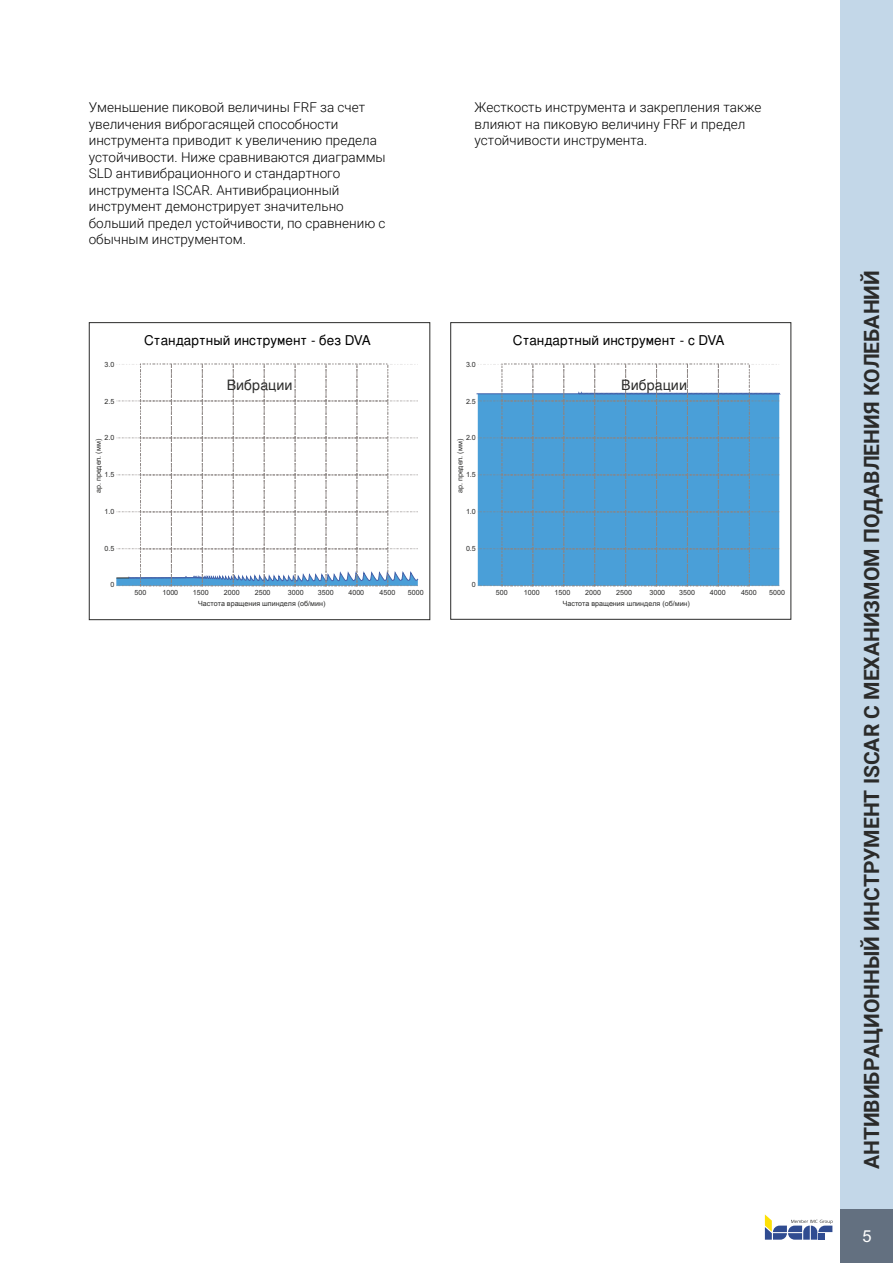
<style>
.page{position:relative;width:893px;height:1263px;background:#fff}
.page>*{position:absolute;margin:0;border:0;box-sizing:border-box;transform-origin:0 0}
.t1{font:700 21px "Roboto";color:#2b2b2a}
.t2{font:16.5px "Arial";color:#fff}
.t3{font:14.25px "Te X Gyre Heros";color:#2b2b2a}
.t4{font:300 13.5px/16.5px "Roboto";color:#000}
.t5{font:13.5px "Te X Gyre Heros";color:#000}
.t6{font:7.2px/11.7px "Arial";color:#2b2b2a;text-align:center}
</style>
<div class="page">
<svg style="left:116px;top:364px;width:302px;height:223px"></svg>
<hr style="left:476px;top:394px;width:103px;height:1px;background:#4362aa">
<svg style="left:478px;top:364px;width:302px;height:223px;background:#64a9d8"></svg>
<div style="left:840px;top:1208px;width:53px;height:55px;background:#637080"></div>
<div style="left:840px;top:0;width:53px;height:1209px;background:#c3d7e8"></div>
<svg style="left:765px;top:1214px;width:68px;height:26px"></svg>
<div style="left:89px;top:322px;width:341px;height:298px;border:1px solid #2b2b2a"></div>
<div style="left:450px;top:322px;width:341px;height:298px;border:1px solid #2b2b2a"></div>
<p class="t4" style="left:89px;top:99px;width:298px">Уменьшение пиковой величины FRF за счет увеличения виброгасящей способности инструмента приводит к увеличению предела устойчивости. Ниже сравниваются диаграммы SLD антивибрационного и стандартного инструмента ISCAR. Антивибрационный инструмент демонстрирует значительно больший предел устойчивости, по сравнению с обычным инструментом.</p>
<p class="t4" style="left:475px;top:98px;width:288px">Жесткость инструмента и закрепления также влияют на пиковую величину FRF и предел устойчивости инструмента.</p>
<p class="t6" style="left:105px;top:359px;width:11px">3.0</p>
<p class="t6" style="left:105px;top:396px;width:11px">2.5</p>
<p class="t6" style="left:105px;top:432px;width:11px">2.0</p>
<p class="t6" style="left:105px;top:469px;width:11px">1.5</p>
<p class="t6" style="left:105px;top:506px;width:11px">1.0</p>
<p class="t6" style="left:105px;top:543px;width:11px">0.5</p>
<p class="t6" style="left:111px;top:579px;width:5px">0</p>
<p class="t6" style="left:93px;top:493px;width:56px;rotate:-90deg">ap. предел. (мм)</p>
<p class="t5" style="left:144px;top:335px;width:228px">Стандартный инструмент - без DVA</p>
<p class="t5" style="left:513px;top:335px;width:213px">Стандартный инструмент - с DVA</p>
<p class="t3" style="left:227px;top:373px;width:67px">Вибрации</p>
<p class="t6" style="left:466px;top:359px;width:11px">3.0</p>
<p class="t6" style="left:466px;top:396px;width:11px">2.5</p>
<p class="t6" style="left:466px;top:432px;width:11px">2.0</p>
<p class="t6" style="left:466px;top:469px;width:11px">1.5</p>
<p class="t6" style="left:466px;top:506px;width:11px">1.0</p>
<p class="t6" style="left:466px;top:543px;width:11px">0.5</p>
<p class="t6" style="left:472px;top:579px;width:5px">0</p>
<p class="t6" style="left:455px;top:493px;width:56px;rotate:-90deg">ap. предел. (мм)</p>
<p class="t3" style="left:621px;top:373px;width:67px">Вибрации</p>
<p class="t6" style="left:288px;top:587px;width:17px">3000</p>
<p class="t6" style="left:318px;top:587px;width:17px">3500</p>
<p class="t6" style="left:348px;top:587px;width:17px">4000</p>
<p class="t6" style="left:380px;top:587px;width:17px">4500</p>
<p class="t6" style="left:408px;top:587px;width:17px">5000</p>
<p class="t6" style="left:135px;top:587px;width:13px">500</p>
<p class="t6" style="left:162px;top:587px;width:17px">1000</p>
<p class="t6" style="left:193px;top:587px;width:17px">1500</p>
<p class="t6" style="left:224px;top:587px;width:17px">2000</p>
<p class="t6" style="left:198px;top:587px;width:129px">2500<br>Частота вращения шпинделя (об/мин)</p>
<p class="t6" style="left:649px;top:587px;width:17px">3000</p>
<p class="t6" style="left:679px;top:587px;width:17px">3500</p>
<p class="t6" style="left:710px;top:587px;width:17px">4000</p>
<p class="t6" style="left:741px;top:587px;width:17px">4500</p>
<p class="t6" style="left:769px;top:587px;width:17px">5000</p>
<p class="t6" style="left:496px;top:587px;width:13px">500</p>
<p class="t6" style="left:524px;top:587px;width:17px">1000</p>
<p class="t6" style="left:554px;top:587px;width:17px">1500</p>
<p class="t6" style="left:585px;top:587px;width:17px">2000</p>
<p class="t6" style="left:563px;top:587px;width:129px;text-align:left;text-indent:53px">2500<br>Частота вращения шпинделя (об/мин)</p>
<h1 class="t1" style="left:857px;top:1169px;width:901px;rotate:-90deg">АНТИВИБРАЦИОННЫЙ ИНСТРУМЕНТ ISCAR C МЕХАНИЗМОМ ПОДАВЛЕНИЯ КОЛЕБАНИЙ</h1>
<p class="t2" style="left:863px;top:1230px;width:11px">5</p>
</div>
